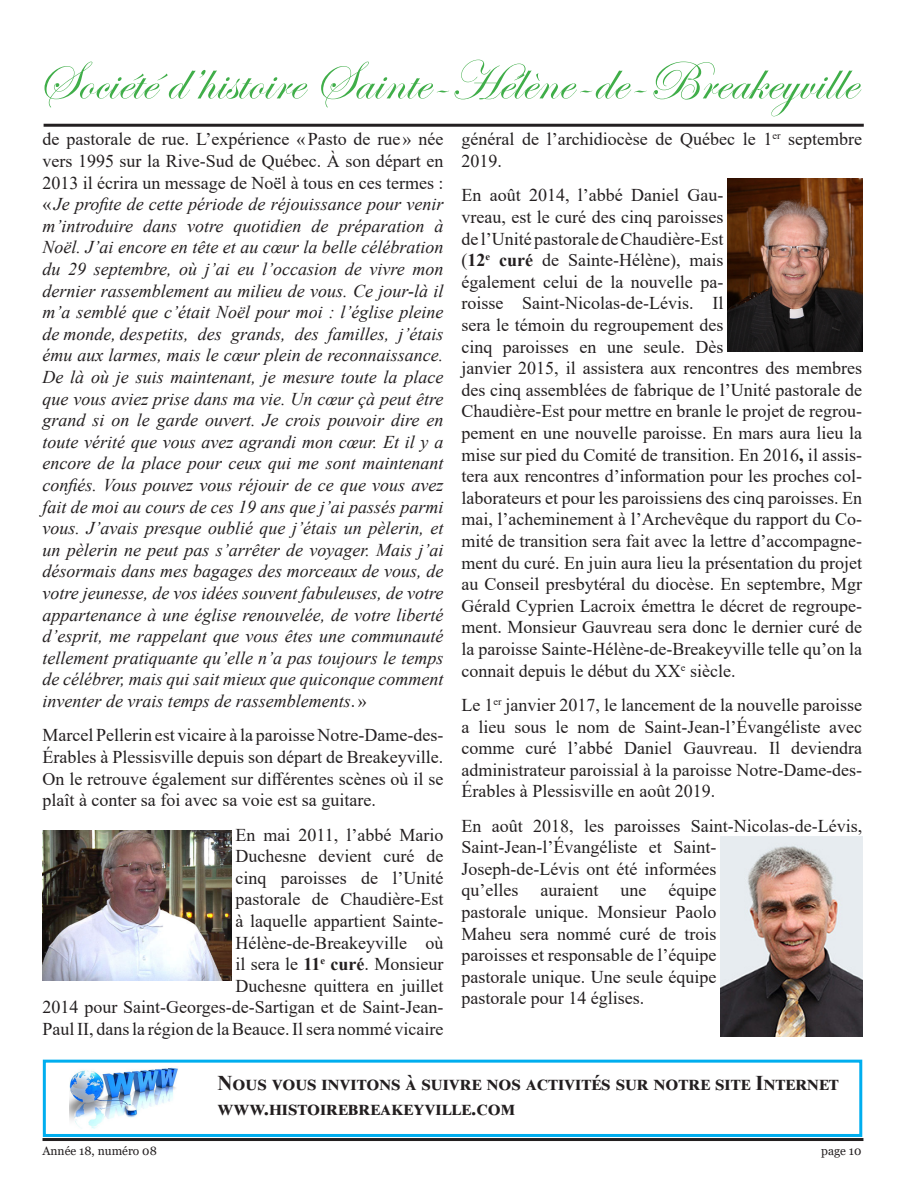
<style>
.page{position:relative;width:918px;height:1188px;background:#fff}
.page>*{position:absolute;margin:0;border:0;box-sizing:border-box;transform-origin:0 0}
.t1{font:55.5px "Edwardian Script ITC";letter-spacing:.01em;color:#40ae49}
.t2{font:700 21px/25.2px "Times New Roman";color:#231f20}
.Normal__Web{font:18px/21.6px "Times New Roman";color:#231f20}
.t3{font:italic 18px/21.6px "Times New Roman";color:#231f20;text-align:justify}
.t4{font:12px "Georgia";color:#231f20}
.s1{font-style:normal}
.s2{font-weight:700}
</style>
<div class="page">
<hr style="left:43px;top:1138px;width:820px;height:3px;background:#231f20">
<img style="left:70px;top:1067px;width:108px;height:62px">
<div style="left:43px;top:1060px;width:819px;height:77px;border:3px solid #00aeef"></div>
<hr style="left:44px;top:124px;width:820px;height:3px;background:#231f20">
<img style="left:43px;top:830px;width:188px;height:151px">
<img style="left:728px;top:179px;width:135px;height:173px">
<img style="left:721px;top:837px;width:141px;height:199px">
<p class="t1" style="left:37px;top:51px;width:821px">Société d’histoire Sainte-Hélène-de-Breakeyville</p>
<p class="t3" style="left:43px;top:128px;width:402px"><span class="s1">de pastorale de rue. L’expérience «Pasto de rue» née vers 1995 sur la Rive-Sud de Québec. À son départ en 2013 il écrira un message de Noël à tous en ces termes : «</span>Je profite de cette période de réjouissance pour venir m’introduire dans votre quotidien de préparation à Noël. J’ai encore en tête et au cœur la belle célébration du 29 septembre, où j’ai eu l’occasion de vivre mon dernier rassemblement au milieu de vous. Ce jour-là il m’a semblé que c’était Noël pour moi : l’église pleine de monde, des petits, des grands, des familles, j’étais ému aux larmes, mais le cœur plein de reconnaissance.<br>De là où je suis maintenant, je mesure toute la place que vous aviez prise dans ma vie. Un cœur çà peut être grand si on le garde ouvert. Je crois pouvoir dire en toute vérité que vous avez agrandi mon cœur. Et il y a encore de la place pour ceux qui me sont maintenant confiés. Vous pouvez vous réjouir de ce que vous avez fait de moi au cours de ces 19 ans que j’ai passés parmi vous. J’avais presque oublié que j’étais un pèlerin, et un pèlerin ne peut pas s’arrêter de voyager. Mais j’ai désormais dans mes bagages des morceaux de vous, de votre jeunesse, de vos idées souvent fabuleuses, de votre appartenance à une église renouvelée, de votre liberté d’esprit, me rappelant que vous êtes une communauté tellement pratiquante qu’elle n’a pas toujours le temps de célébrer, mais qui sait mieux que quiconque comment inventer de vrais temps de rassemblements<span class="s1">.»</span></p>
<p class="Normal__Web" style="left:43px;top:724px;width:402px;text-align:justify">Marcel Pellerin est vicaire à la paroisse Notre-Dame-des-Érables à Plessisville depuis son départ de Breakeyville.<br>On le retrouve également sur différentes scènes où il se plaît à conter sa foi avec sa voie est sa guitare.</p>
<p class="Normal__Web" style="left:43px;top:823px;width:402px;text-align:right">En mai 2011, l’abbé Mario<br>Duchesne devient curé de<br>cinq paroisses de l’Unité<br>pastorale de Chaudière-Est<br>à laquelle appartient Sainte-<br>Hélène-de-Breakeyville où<br>il sera le <span class="s2">11</span><sup>e</sup> <span class="s2">curé</span>. Monsieur<br>Duchesne quittera en juillet<br>2014 pour Saint-Georges-de-Sartigan et de Saint-Jean-PaulII, dans la région de la Beauce. Il sera nommé vicaire</p>
<p class="Normal__Web" style="left:461px;top:128px;width:402px">général de l’archidiocèse de Québec le 1<sup>er</sup> septembre<br>2019.</p>
<p class="Normal__Web" style="left:461px;top:184px;width:402px">En août 2014, l’abbé Daniel Gau-<br>vreau, est le curé des cinq paroisses<br>de l’Unité pastorale de Chaudière-Est<br>(<span class="s2">12</span><sup>e</sup> <span class="s2">curé</span> de Sainte-Hélène), mais<br>également celui de la nouvelle pa-<br>roisse Saint-Nicolas-de-Lévis. Il<br>sera le témoin du regroupement des<br>cinq paroisses en une seule. Dès<br>janvier 2015, il assistera aux rencontres des membres des cinq assemblées de fabrique de l’Unité pastorale de Chaudière-Est pour mettre en branle le projet de regrou&shy;pement en une nouvelle paroisse. En mars aura lieu la mise sur pied du Comité de transition. En 2016<span class="s2">,</span> il assis&shy;tera aux rencontres d’information pour les proches col&shy;laborateurs et pour les paroissiens des cinq paroisses. En mai, l’acheminement à l’Archevêque du rapport du Co&shy;mité de transition sera fait avec la lettre d’accompagne&shy;ment du curé. En juin aura lieu la présentation du projet au Conseil presbytéral du diocèse. En septembre, Mgr Gérald Cyprien Lacroix émettra le décret de regroupe&shy;ment. Monsieur Gauvreau sera donc le dernier curé de la paroisse Sainte-Hélène-de-Breakeyville telle qu’on la connait depuis le début du XX<sup>e</sup> siècle.</p>
<p class="Normal__Web" style="left:461px;top:694px;width:402px;text-align:justify">Le 1<sup>er</sup> janvier 2017, le lancement de la nouvelle paroisse a lieu sous le nom de Saint-Jean-l’Évangéliste avec comme curé l’abbé Daniel Gauvreau. Il deviendra administrateur paroissial à la paroisse Notre-Dame-des-Érables à Plessisville en août 2019.</p>
<p class="Normal__Web" style="left:461px;top:814px;width:402px">En août 2018, les paroisses Saint-Nicolas-de-Lévis, Saint-Jean-l’Évangéliste et Saint-<br>Joseph-de-Lévis ont été informées<br>qu’elles auraient une équipe<br>pastorale unique. Monsieur Paolo<br>Maheu sera nommé curé de trois<br>paroisses et responsable de l’équipe<br>pastorale unique. Une seule équipe<br>pastorale pour 14 églises.</p>
<p class="t2" style="left:217px;top:1069px;width:623px">Nous vous invitons à suivre nos activités sur notre site Internet www.histoirebreakeyville.com</p>
<p class="t4" style="left:43px;top:1144px;width:116px">Année 18, numéro 08</p>
<p class="t4" style="left:821px;top:1144px;width:42px">page 10</p>
</div>
